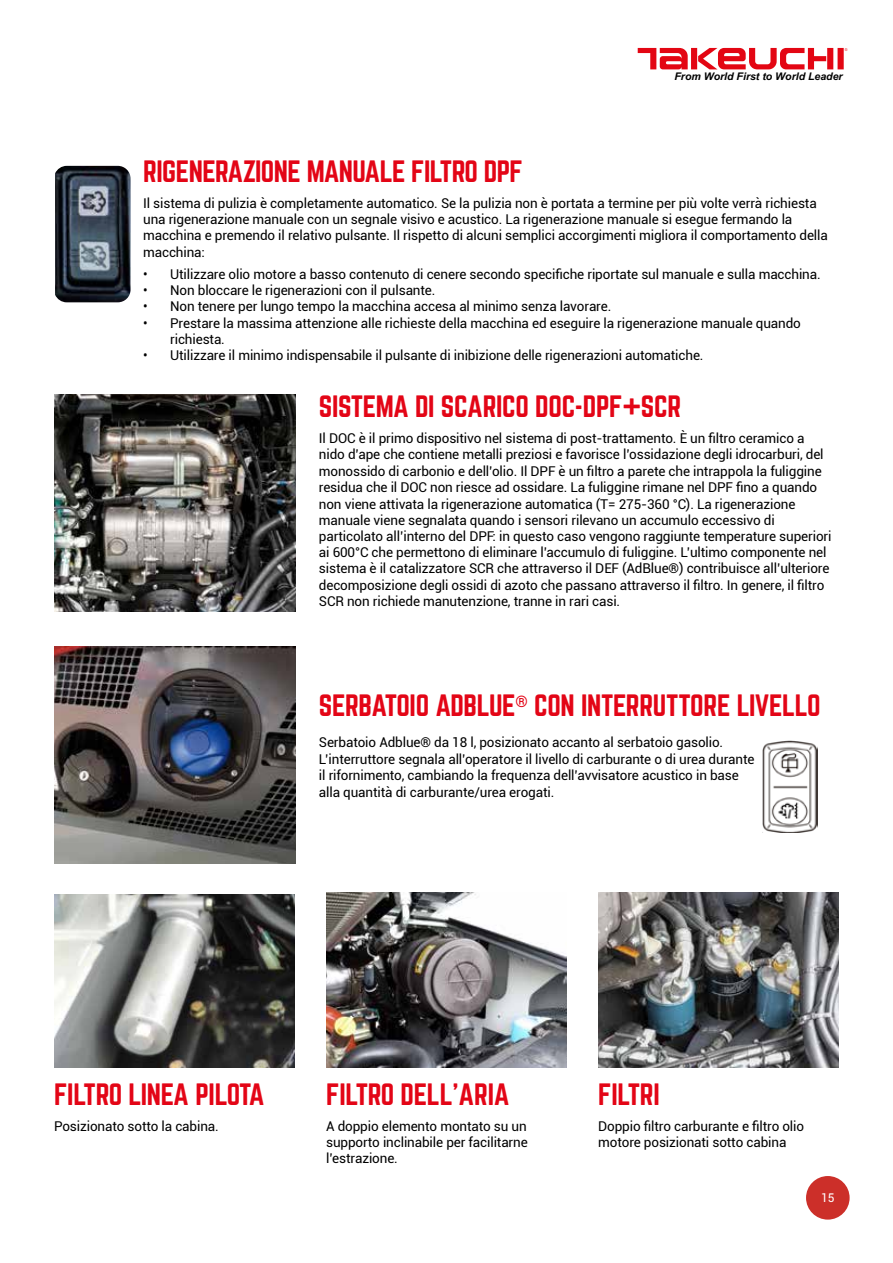
<style>
.page{position:relative;width:893px;height:1263px;background:#fff}
.page>*{position:absolute;margin:0;border:0;box-sizing:border-box;transform-origin:0 0}
.t1{font:27px "Norwester";letter-spacing:-.02em;color:#e30516}
.t2{font:13.5px/16.4px "Roboto";letter-spacing:-.01em;color:#000}
.t3{font:12px "Roboto";color:#fff}
.t4{font:italic 700 10.5px "Arial";color:#000}
</style>
<div class="page">
<div style="left:837px;top:48px;width:7px;height:21px;background:#e30613"></div>
<div style="left:827px;top:48px;width:6px;height:21px;background:#e30613"></div>
<div style="left:691px;top:48px;width:6px;height:21px;background:#e30613"></div>
<svg style="left:698px;top:48px;width:128px;height:21px"></svg>
<svg style="left:638px;top:48px;width:50px;height:21px"></svg>
<img style="left:326px;top:892px;width:241px;height:176px">
<img style="left:598px;top:892px;width:241px;height:176px">
<img style="left:54px;top:894px;width:241px;height:174px">
<img style="left:55px;top:166px;width:76px;height:136px">
<img style="left:54px;top:646px;width:242px;height:217px">
<img style="left:763px;top:740px;width:54px;height:92px">
<img style="left:54px;top:394px;width:242px;height:217px">
<div style="left:806px;top:1176px;width:44px;height:43px;background:#cc2f29;border-radius:50%"></div>
<p class="t4" style="left:674px;top:69px;width:170px">From World First to World Leader</p>
<h1 class="t1" style="left:143px;top:159px;width:381px">RIGENERAZIONE MANUALE FILTRO DPF</h1>
<p class="t2" style="left:143px;top:195px;width:686px">Il sistema di pulizia è completamente automatico. Se la pulizia non è portata a termine per più volte verrà richiesta una rigenerazione manuale con un segnale visivo e acustico. La rigenerazione manuale si esegue fermando la macchina e premendo il relativo pulsante. Il rispetto di alcuni semplici accorgimenti migliora il comportamento della macchina:</p>
<p class="t2" style="left:143px;top:266px;width:679px">• Utilizzare olio motore a basso contenuto di cenere secondo specifiche riportate sul manuale e sulla macchina.</p>
<p class="t2" style="left:143px;top:282px;width:294px">• Non bloccare le rigenerazioni con il pulsante.</p>
<p class="t2" style="left:143px;top:298px;width:470px">• Non tenere per lungo tempo la macchina accesa al minimo senza lavorare.</p>
<p class="t2" style="left:170px;top:314px;width:632px;text-indent:-27px">• Prestare la massima attenzione alle richieste della macchina ed eseguire la rigenerazione manuale quando richiesta.</p>
<p class="t2" style="left:143px;top:347px;width:562px">• Utilizzare il minimo indispensabile il pulsante di inibizione delle rigenerazioni automatiche.</p>
<h1 class="t1" style="left:319px;top:393px;width:364px">SISTEMA DI SCARICO DOC-DPF+SCR</h1>
<p class="t2" style="left:319px;top:429px;width:514px">Il DOC è il primo dispositivo nel sistema di post-trattamento. È un filtro ceramico a nido d’ape che contiene metalli preziosi e favorisce l’ossidazione degli idrocarburi, del monossido di carbonio e dell’olio. Il DPF è un filtro a parete che intrappola la fuliggine residua che il DOC non riesce ad ossidare. La fuliggine rimane nel DPF fino a quando non viene attivata la rigenerazione automatica (T= 275-360 °C). La rigenerazione manuale viene segnalata quando i sensori rilevano un accumulo eccessivo di particolato all’interno del DPF: in questo caso vengono raggiunte temperature superiori ai 600°C che permettono di eliminare l’accumulo di fuliggine. L’ultimo componente nel sistema è il catalizzatore SCR che attraverso il DEF (AdBlue®) contribuisce all’ulteriore decomposizione degli ossidi di azoto che passano attraverso il filtro. In genere, il filtro SCR non richiede manutenzione, tranne in rari casi.</p>
<h1 class="t1" style="left:319px;top:692px;width:503px">SERBATOIO ADBLUE<sup>®</sup> CON INTERRUTTORE LIVELLO</h1>
<p class="t2" style="left:319px;top:734px;width:437px">Serbatoio Adblue® da 18 l, posizionato accanto al serbatoio gasolio.<br>L’interruttore segnala all’operatore il livello di carburante o di urea durante il rifornimento, cambiando la frequenza dell’avvisatore acustico in base alla quantità di carburante/urea erogati.</p>
<h1 class="t1" style="left:54px;top:1082px;width:212px">FILTRO LINEA PILOTA</h1>
<p class="t2" style="left:54px;top:1117px;width:166px">Posizionato sotto la cabina.</p>
<h1 class="t1" style="left:326px;top:1082px;width:185px">FILTRO DELL’ARIA</h1>
<p class="t2" style="left:326px;top:1117px;width:203px;text-align:justify">A doppio elemento montato su un supporto inclinabile per facilitarne l’estrazione.</p>
<h1 class="t1" style="left:598px;top:1082px;width:63px">FILTRI</h1>
<p class="t2" style="left:598px;top:1117px;width:207px">Doppio filtro carburante e filtro olio motore posizionati sotto cabina</p>
<p class="t3" style="left:821px;top:1190px;width:15px">15</p>
</div>
